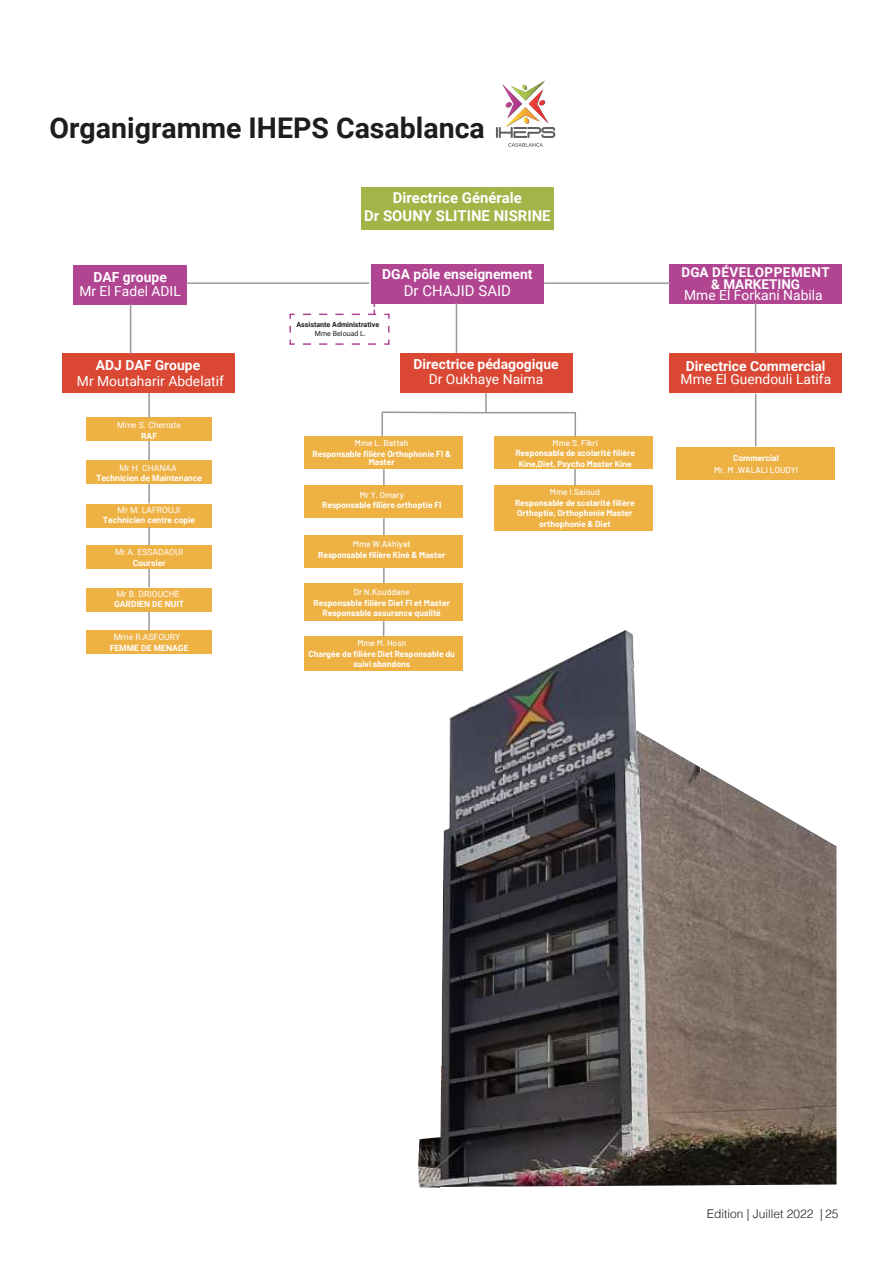
<style>
.page{position:relative;width:893px;height:1263px;background:#fff}
.page>*{position:absolute;margin:0;border:0;box-sizing:border-box;transform-origin:0 0}
.t1{font:700 28.5px "Roboto";color:#1d1d1b}
.t2{font:700 15px/17.9px "Roboto";color:#fff;text-align:center}
.t3{font:15px "Roboto";color:#fff}
.t4{font:13.8px "Roboto";color:#fff}
.t5{font:700 13.8px "Roboto";color:#fff}
.t6{font:700 13.5px/12px "Roboto";letter-spacing:.035em;color:#fff;text-align:center}
.t7{font:300 12px "Helvetica";color:#1d1d1b}
.t8{font:700 8.55px/10.5px "Barlow";color:#fff;text-align:center}
.t9{font:500 8.55px "Barlow";color:#fff}
.t10{font:700 8.55px "Roboto";color:#fff}
.t11{font:8.55px "Roboto";color:#fff}
.t12{font:700 7.05px "Roboto";color:#1d1d1b}
.t13{font:7.05px "Roboto";color:#1d1d1b}
</style>
<div class="page">
<svg style="left:289px;top:303px;width:101px;height:42px"></svg>
<div style="left:87px;top:418px;width:125px;height:23px;background:#eeb143"></div>
<div style="left:87px;top:461px;width:125px;height:23px;background:#eeb143"></div>
<div style="left:87px;top:504px;width:125px;height:23px;background:#eeb143"></div>
<div style="left:87px;top:546px;width:125px;height:23px;background:#eeb143"></div>
<div style="left:87px;top:588px;width:125px;height:23px;background:#eeb143"></div>
<div style="left:87px;top:631px;width:125px;height:23px;background:#eeb143"></div>
<div style="left:400px;top:353px;width:172px;height:40px;background:#da4733"></div>
<div style="left:63px;top:353px;width:172px;height:40px;background:#da4733"></div>
<div style="left:670px;top:353px;width:172px;height:39px;background:#da4733"></div>
<div style="left:74px;top:265px;width:113px;height:39px;background:#b14592"></div>
<div style="left:371px;top:264px;width:172px;height:39px;background:#b14592"></div>
<div style="left:670px;top:264px;width:172px;height:39px;background:#b14592"></div>
<hr style="left:755px;top:303px;width:1px;height:51px;background:#9a9999">
<hr style="left:456px;top:303px;width:1px;height:50px;background:#9a9999">
<hr style="left:130px;top:304px;width:1px;height:50px;background:#9a9999">
<hr style="left:186px;top:282px;width:183px;height:2px;background:#9a9999">
<hr style="left:544px;top:282px;width:126px;height:2px;background:#9a9999">
<hr style="left:755px;top:394px;width:1px;height:52px;background:#9a9999">
<hr style="left:148px;top:393px;width:2px;height:25px;background:#9a9999">
<hr style="left:148px;top:441px;width:2px;height:20px;background:#9a9999">
<svg style="left:148px;top:484px;width:2px;height:19px"></svg>
<svg style="left:148px;top:527px;width:2px;height:18px"></svg>
<svg style="left:148px;top:569px;width:2px;height:18px"></svg>
<svg style="left:148px;top:612px;width:2px;height:18px"></svg>
<div style="left:304px;top:437px;width:159px;height:32px;background:#eeb143"></div>
<div style="left:304px;top:486px;width:159px;height:32px;background:#eeb143"></div>
<div style="left:494px;top:437px;width:159px;height:32px;background:#eeb143"></div>
<div style="left:494px;top:486px;width:159px;height:45px;background:#eeb143"></div>
<div style="left:304px;top:637px;width:159px;height:34px;background:#eeb143"></div>
<div style="left:304px;top:535px;width:159px;height:32px;background:#eeb143"></div>
<div style="left:304px;top:583px;width:159px;height:38px;background:#eeb143"></div>
<svg style="left:381px;top:391px;width:196px;height:46px"></svg>
<div style="left:676px;top:447px;width:159px;height:32px;background:#eeb143"></div>
<svg style="left:574px;top:469px;width:2px;height:16px"></svg>
<svg style="left:383px;top:469px;width:2px;height:16px"></svg>
<svg style="left:383px;top:518px;width:2px;height:17px"></svg>
<svg style="left:383px;top:567px;width:2px;height:16px"></svg>
<svg style="left:383px;top:621px;width:1px;height:16px"></svg>
<div style="left:361px;top:187px;width:193px;height:43px;background:#a1b548"></div>
<img style="left:418px;top:630px;width:418px;height:558px">
<svg style="left:496px;top:80px;width:59px;height:67px"></svg>
<h1 class="t1" style="left:50px;top:108px;width:437px">Organigramme IHEPS Casablanca</h1>
<h3 class="t5" style="left:94px;top:267px;width:75px">DAF groupe</h3>
<h3 class="t4" style="left:79px;top:281px;width:103px">Mr El Fadel ADIL</h3>
<h3 class="t5" style="left:96px;top:355px;width:106px">ADJ DAF Groupe</h3>
<h3 class="t4" style="left:77px;top:371px;width:148px">Mr Moutaharir Abdelatif</h3>
<p class="t11" style="left:117px;top:419px;width:65px">Mme S. Cherrate</p>
<p class="t10" style="left:141px;top:430px;width:17px">RAF</p>
<p class="t11" style="left:119px;top:462px;width:59px">Mr H. CHANAA</p>
<p class="t10" style="left:96px;top:472px;width:108px">Technicien de Maintenance</p>
<p class="t11" style="left:118px;top:504px;width:64px">Mr M. LAFROUJI</p>
<p class="t10" style="left:103px;top:514px;width:94px">Technicien centre copie</p>
<p class="t11" style="left:115px;top:546px;width:69px">Mr A. ESSADAOUI</p>
<p class="t10" style="left:133px;top:557px;width:34px">Coursier</p>
<p class="t11" style="left:116px;top:588px;width:65px">Mr B. DRIOUCHE</p>
<p class="t10" style="left:114px;top:598px;width:72px">GARDIEN DE NUIT</p>
<p class="t11" style="left:114px;top:631px;width:68px">Mme R.ASFOURY</p>
<p class="t10" style="left:110px;top:642px;width:80px">FEMME DE MENAGE</p>
<h2 class="t2" style="left:364px;top:188px;width:188px">Directrice Générale<br>Dr SOUNY SLITINE NISRINE</h2>
<h3 class="t5" style="left:382px;top:264px;width:152px">DGA pôle enseignement</h3>
<h2 class="t3" style="left:404px;top:281px;width:109px">Dr CHAJID SAID</h2>
<p class="t12" style="left:296px;top:320px;width:84px">Assistante Administrative</p>
<p class="t13" style="left:315px;top:328px;width:53px">Mme Belouad L.</p>
<h3 class="t6" style="left:682px;top:266px;width:150px">DGA DÉVELOPPEMENT &amp; MARKETING</h3>
<h3 class="t4" style="left:684px;top:286px;width:140px">Mme El Forkani Nabila</h3>
<h3 class="t5" style="left:414px;top:354px;width:147px">Directrice pédagogique</h3>
<h3 class="t4" style="left:429px;top:369px;width:116px">Dr Oukhaye Naima</h3>
<h3 class="t4" style="left:681px;top:370px;width:152px">Mme El Guendouli Latifa</h3>
<h3 class="t5" style="left:686px;top:356px;width:141px">Directrice Commercial</h3>
<p class="t9" style="left:355px;top:437px;width:55px">Mme L. Battah</p>
<p class="t8" style="left:312px;top:449px;width:140px;line-height:8.4px">Responsable filière Orthophonie FI &amp;<br>Master</p>
<p class="t9" style="left:360px;top:488px;width:46px">Mr Y. Omary</p>
<p class="t8" style="left:322px;top:499px;width:121px">Responsable filière orthoptie FI</p>
<p class="t9" style="left:353px;top:538px;width:59px">Mme W.Akhiyat</p>
<p class="t8" style="left:318px;top:549px;width:129px">Responsable filière Kiné &amp; Master</p>
<p class="t9" style="left:354px;top:586px;width:58px">Dr N.Kouddane</p>
<p class="t8" style="left:313px;top:597px;width:138px">Responsable filière Diet FI et Master<br>Responsable assurance qualité</p>
<p class="t9" style="left:357px;top:637px;width:50px">Mme M. Hosn</p>
<p class="t8" style="left:309px;top:648px;width:148px">Chargée de filière Diet Responsable du suivi abandons</p>
<p class="t9" style="left:553px;top:436px;width:47px">Mme S. Fikri</p>
<p class="t8" style="left:515px;top:447px;width:121px">Responsable de scolarité filière<br>Kine,Diet, Psycho Master Kine</p>
<p class="t9" style="left:550px;top:486px;width:51px">Mme I.Saioud</p>
<p class="t8" style="left:515px;top:497px;width:121px">Responsable de scolarité filière<br>Orthoptie, Orthophonie Master orthophonie &amp; Diet</p>
<p class="t8" style="left:733px;top:452px;width:47px">Commercial</p>
<p class="t9" style="left:714px;top:464px;width:85px">Mr. M .WALALI LOUDYI</p>
<h3 class="t7" style="left:707px;top:1203px;width:133px">Edition | Juillet 2022 | 25</h3>
</div>
